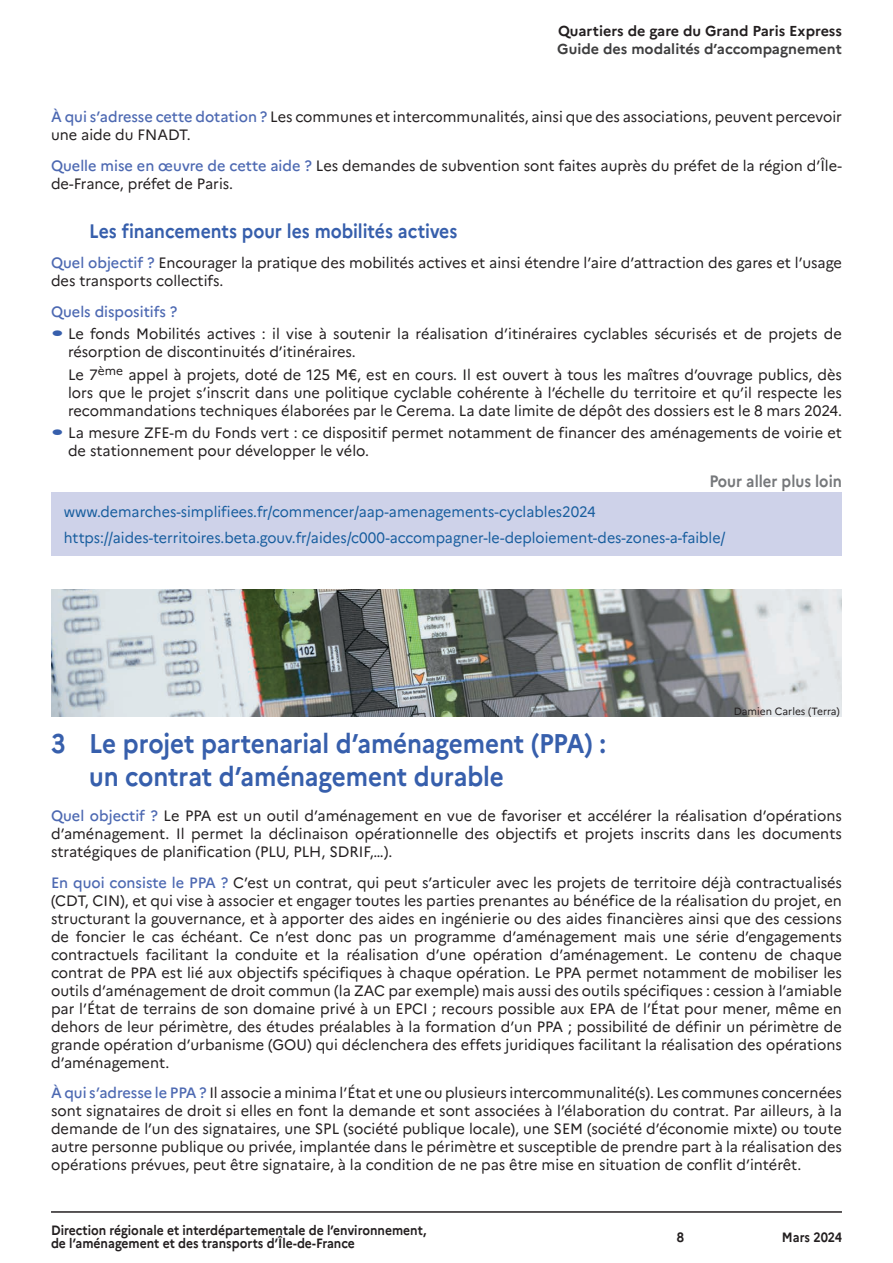
<style>
.page{position:relative;width:893px;height:1263px;background:#fff}
.page>*{position:absolute;margin:0;border:0;box-sizing:border-box;transform-origin:0 0}
.Titre_1{font:700 27px/32.4px "Marianne";letter-spacing:-.005em;color:#375fac;scale:.9 1}
.Titre_2{font:700 19.5px "Marianne";letter-spacing:-.005em;color:#375fac;scale:.9 1}
.Titre_Tableau{font:700 16.5px "Marianne";color:#76787b;scale:.9 1}
.Texte{font:15px/18px "Marianne";color:#231f20}
.Texte_Puce_1{font:15px/18px "Marianne";color:#231f20}
.Texte-2{font:15px "Marianne";color:#175d9e;scale:.95 1}
.Texte-3{font:500 15px "Marianne";color:#4d69b2}
.t1{font:700 14.4px "Marianne";color:#231f20}
.t2{font:700 14.4px "Marianne";color:#3e3e3f}
.t3{font:700 13.5px/13.5px "Marianne";color:#231f20;scale:.9 1}
.Texte-4{font:10.5px "Marianne";color:#231f20}
.s1{font-weight:500;color:#4d69b2}
.s2{font-size:22.5px;color:#375fac}
</style>
<div class="page">
<hr style="left:51px;top:1211px;width:791px;height:2px;background:#231f20">
<div style="left:51px;top:492px;width:791px;height:64px;background:#ced2e9"></div>
<img style="left:51px;top:589px;width:791px;height:128px">
<p class="t1" style="left:558px;top:20px;width:285px">Quartiers de gare du Grand Paris Express</p>
<p class="t2" style="left:557px;top:37px;width:286px">Guide des modalités d’accompagnement</p>
<p class="Texte" style="left:51px;top:107px;width:792px"><span class="s1">À qui s’adresse cette dotation ?</span> Les communes et intercommunalités, ainsi que des associations, peuvent percevoir une aide du FNADT.</p>
<p class="Texte" style="left:51px;top:156px;width:792px"><span class="s1">Quelle mise en œuvre de cette aide ?</span> Les demandes de subvention sont faites auprès du préfet de la région d’Île&shy;de-France, préfet de Paris.</p>
<p class="Titre_2" style="left:89px;top:215px;width:411px">Les financements pour les mobilités actives</p>
<p class="Texte" style="left:51px;top:254px;width:792px"><span class="s1">Quel objectif ?</span> Encourager la pratique des mobilités actives et ainsi étendre l’aire d’attraction des gares et l’usage des transports collectifs.</p>
<p class="Texte-3" style="left:51px;top:300px;width:128px">Quels dispositifs ?</p>
<p class="Texte_Puce_1" style="left:68px;top:325px;width:775px;text-indent:-17px"><span class="s2">•</span> Le fonds Mobilités actives : il vise à soutenir la réalisation d’itinéraires cyclables sécurisés et de projets de résorption de discontinuités d’itinéraires.</p>
<p class="Texte_Puce_1" style="left:68px;top:365px;width:775px;text-align:justify">Le 7<sup>ème</sup> appel à projets, doté de 125 M€, est en cours. Il est ouvert à tous les maîtres d’ouvrage publics, dès lors que le projet s’inscrit dans une politique cyclable cohérente à l’échelle du territoire et qu’il respecte les recommandations techniques élaborées par le Cerema. La date limite de dépôt des dossiers est le 8 mars 2024.</p>
<p class="Texte_Puce_1" style="left:68px;top:423px;width:775px;text-indent:-17px"><span class="s2">•</span> La mesure ZFE-m du Fonds vert : ce dispositif permet notamment de financer des aménagements de voirie et de stationnement pour développer le vélo.</p>
<p class="Titre_Tableau" style="left:709px;top:468px;width:149px">Pour aller plus loin</p>
<p class="Texte-2" style="left:64px;top:502px;width:561px">www.demarches-simplifiees.fr/commencer/aap-amenagements-cyclables2024</p>
<p class="Texte-2" style="left:64px;top:529px;width:698px">https://aides-territoires.beta.gouv.fr/aides/c000-accompagner-le-deploiement-des-zones-a-faible/</p>
<p class="Texte-4" style="left:734px;top:704px;width:107px">Damien Carles (Terra)</p>
<p class="Titre_1" style="left:89px;top:725px;width:576px;text-indent:-38px">3 Le projet partenarial d’aménagement (PPA) : un contrat d’aménagement durable</p>
<p class="Texte" style="left:51px;top:806px;width:792px;text-align:justify"><span class="s1">Quel objectif ?</span> Le PPA est un outil d’aménagement en vue de favoriser et accélérer la réalisation d’opérations d’aménagement. Il permet la déclinaison opérationnelle des objectifs et projets inscrits dans les documents stratégiques de planification (PLU, PLH, SDRIF,…).</p>
<p class="Texte" style="left:51px;top:873px;width:792px;text-align:justify"><span class="s1">En quoi consiste le PPA ?</span> C’est un contrat, qui peut s’articuler avec les projets de territoire déjà contractualisés (CDT, CIN), et qui vise à associer et engager toutes les parties prenantes au bénéfice de la réalisation du projet, en structurant la gouvernance, et à apporter des aides en ingénierie ou des aides financières ainsi que des cessions de foncier le cas échéant. Ce n’est donc pas un programme d’aménagement mais une série d’engagements contractuels facilitant la conduite et la réalisation d’une opération d’aménagement. Le contenu de chaque contrat de PPA est lié aux objectifs spécifiques à chaque opération. Le PPA permet notamment de mobiliser les outils d’aménagement de droit commun (la ZAC par exemple) mais aussi des outils spécifiques : cession à l’amiable par l’État de terrains de son domaine privé à un EPCI ; recours possible aux EPA de l’État pour mener, même en dehors de leur périmètre, des études préalables à la formation d’un PPA ; possibilité de définir un périmètre de grande opération d’urbanisme (GOU) qui déclenchera des effets juridiques facilitant la réalisation des opérations d’aménagement.</p>
<p class="Texte" style="left:51px;top:1084px;width:792px;text-align:justify"><span class="s1">À qui s’adresse le PPA ?</span> Il associe a minima l’État et une ou plusieurs intercommunalité(s). Les communes concernées sont signataires de droit si elles en font la demande et sont associées à l’élaboration du contrat. Par ailleurs, à la demande de l’un des signataires, une SPL (société publique locale), une SEM (société d’économie mixte) ou toute autre personne publique ou privée, implantée dans le périmètre et susceptible de prendre part à la réalisation des opérations prévues, peut être signataire, à la condition de ne pas être mise en situation de conflit d’intérêt.</p>
<p class="t3" style="left:51px;top:1222px;width:419px">Direction régionale et interdépartementale de l’environnement, de l’aménagement et des transports d’Île-de-France</p>
<p class="t3" style="left:677px;top:1229px;width:10px">8</p>
<p class="t3" style="left:782px;top:1229px;width:68px">Mars 2024</p>
</div>
